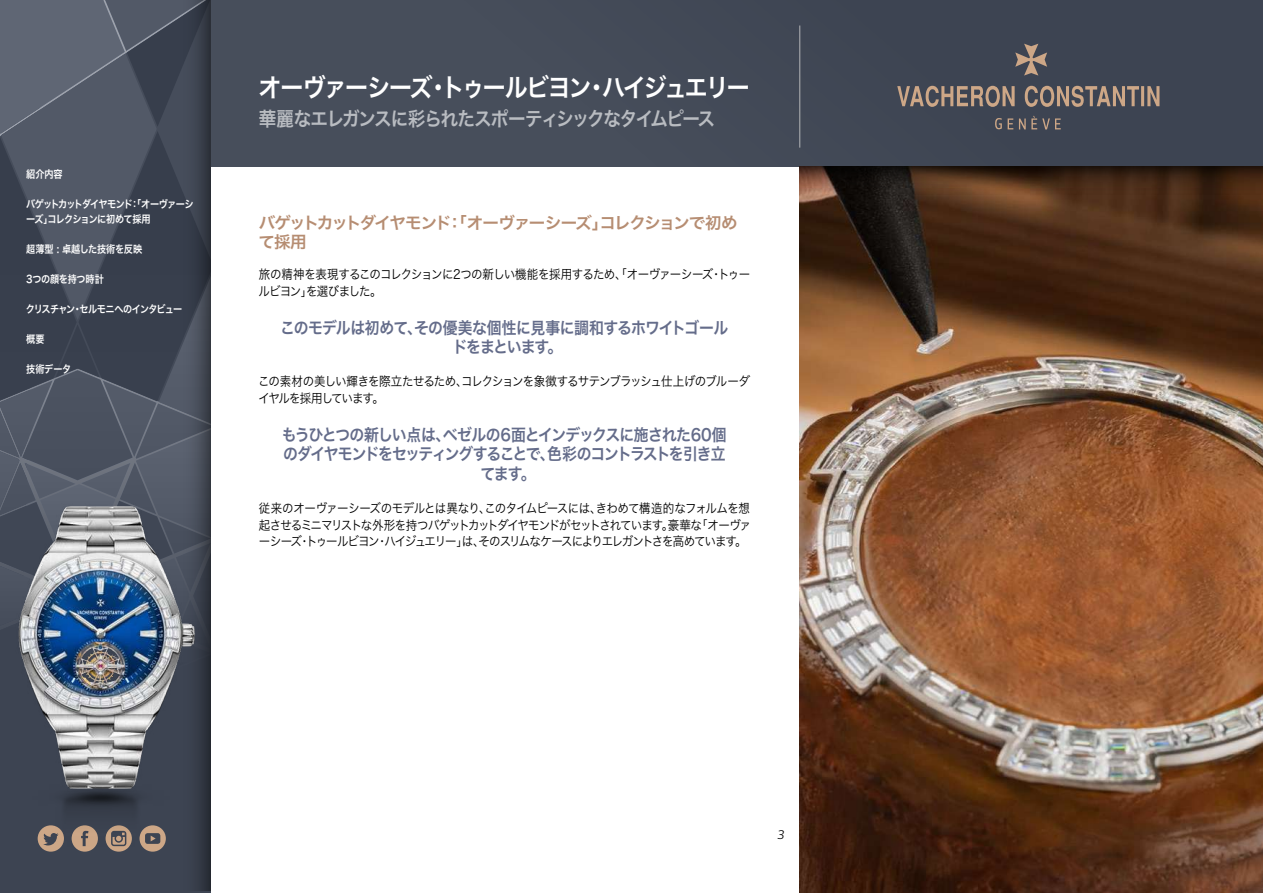
<style>
.page{position:relative;width:1263px;height:893px;background:#fff}
.page>*{position:absolute;margin:0;border:0;box-sizing:border-box;transform-origin:0 0}
.t1{font:25.5px "Hira Kaku Pro W6";letter-spacing:-.08em;color:#fff;scale:.9 1}
.t2{font:19.5px "Hira Kaku Pro W6";letter-spacing:-.07em;color:#b9bcc1;scale:.9 1}
.t3{font:16.5px/19.8px "Hira Kaku Pro W6";letter-spacing:-.06em;color:#646c8a;text-align:center;scale:.9 1}
.t4{font:16.5px/19.8px "Hira Kaku Pro W6";letter-spacing:-.09em;color:#b68d72}
.t5{font:12.75px/16.5px "Hira Kaku Pro W3";letter-spacing:-.08em;color:#000;scale:.9 1}
.t6{font:12.75px/16.5px "Hira Kaku Pro W3";letter-spacing:-.06em;color:#000;scale:.9 1}
.t7{font:italic 12.75px "Prelo";color:#000}
.t8{font:10.5px/15px "Hira Kaku Pro W6";letter-spacing:-.09em;color:#fff;scale:.87 1}
.t9{font:10.5px "Hira Kaku Pro W6";letter-spacing:-.075em;color:#fff;scale:.87 1}
.t10{font:10.5px "Hira Kaku Pro W6";letter-spacing:-.015em;color:#fff;scale:.87 1}
.t11{font:10.5px "Hira Kaku Pro W6";letter-spacing:-.05em;color:#fff;scale:.87 1}
.t12{font:10.5px "Hira Kaku Pro W6";letter-spacing:-.03em;color:#fff;scale:.87 1}
</style>
<div class="page">
<div style="left:210px;top:0;width:1053px;height:166px;background:#474e5b"></div>
<hr style="left:799px;top:26px;width:1px;height:122px;background:#b4b5b7">
<svg style="left:897px;top:44px;width:262px;height:85px"></svg>
<div style="left:0;top:0;width:210px;height:893px;background:#3d4452"></div>
<div style="left:163px;top:0;width:47px;height:891px;background:linear-gradient(to right,#424a59,#2f343f)"></div>
<svg style="left:0;top:0;width:210px;height:867px"></svg>
<img style="left:16px;top:812px;width:171px;height:38px">
<img style="left:0;top:480px;width:211px;height:332px">
<img style="left:799px;top:214px;width:464px;height:679px">
<svg style="left:799px;top:166px;width:464px;height:48px;background:#442b1a"></svg>
<p class="t11" style="left:26px;top:165px;width:43px">紹介内容</p>
<p class="t8" style="left:26px;top:196px;width:194px">バゲットカットダイヤモンド：「オーヴァーシーズ」コレクションに初めて採用</p>
<p class="t10" style="left:26px;top:240px;width:135px">超薄型 : 卓越した技術を反映</p>
<p class="t12" style="left:26px;top:270px;width:91px">3つの顔を持つ時計</p>
<p class="t9" style="left:26px;top:300px;width:181px">クリスチャン・セルモニへのインタビュー</p>
<p class="t11" style="left:26px;top:330px;width:23px">概要</p>
<p class="t11" style="left:26px;top:360px;width:53px">技術データ</p>
<h1 class="t1" style="left:259px;top:65px;width:547px">オーヴァーシーズ・トゥールビヨン・ハイジュエリー</h1>
<h2 class="t2" style="left:259px;top:101px;width:508px">華麗なエレガンスに彩られたスポーティシックなタイムピース</h2>
<p class="t4" style="left:258px;top:212px;width:481px">バゲットカットダイヤモンド：「オーヴァーシーズ」コレクションで初めて採用</p>
<p class="t6" style="left:259px;top:265px;width:548px">旅の精神を表現するこのコレクションに2つの新しい機能を採用するため、「オーヴァーシーズ・トゥールビヨン」を選びました。</p>
<p class="t3" style="left:280px;top:317px;width:499px">このモデルは初めて、その優美な個性に見事に調和するホワイトゴールドをまといます。</p>
<p class="t5" style="left:258px;top:372px;width:548px">この素材の美しい輝きを際立たせるため、コレクションを象徴するサテンブラッシュ仕上げのブルーダイヤルを採用しています。</p>
<p class="t3" style="left:282px;top:424px;width:496px">もうひとつの新しい点は、ベゼルの6面とインデックスに施された60個のダイヤモンドをセッティングすることで、色彩のコントラストを引き立てます。</p>
<p class="t5" style="left:259px;top:499px;width:548px;text-align:justify">従来のオーヴァーシーズのモデルとは異なり、このタイムピースには、きわめて構造的なフォルムを想起させるミニマリストな外形を持つバゲットカットダイヤモンドがセットされています。豪華な「オーヴァーシーズ・トゥールビヨン・ハイジュエリー」は、そのスリムなケースによりエレガントさを高めています。</p>
<p class="t7" style="left:777px;top:826px;width:9px">3</p>
</div>
